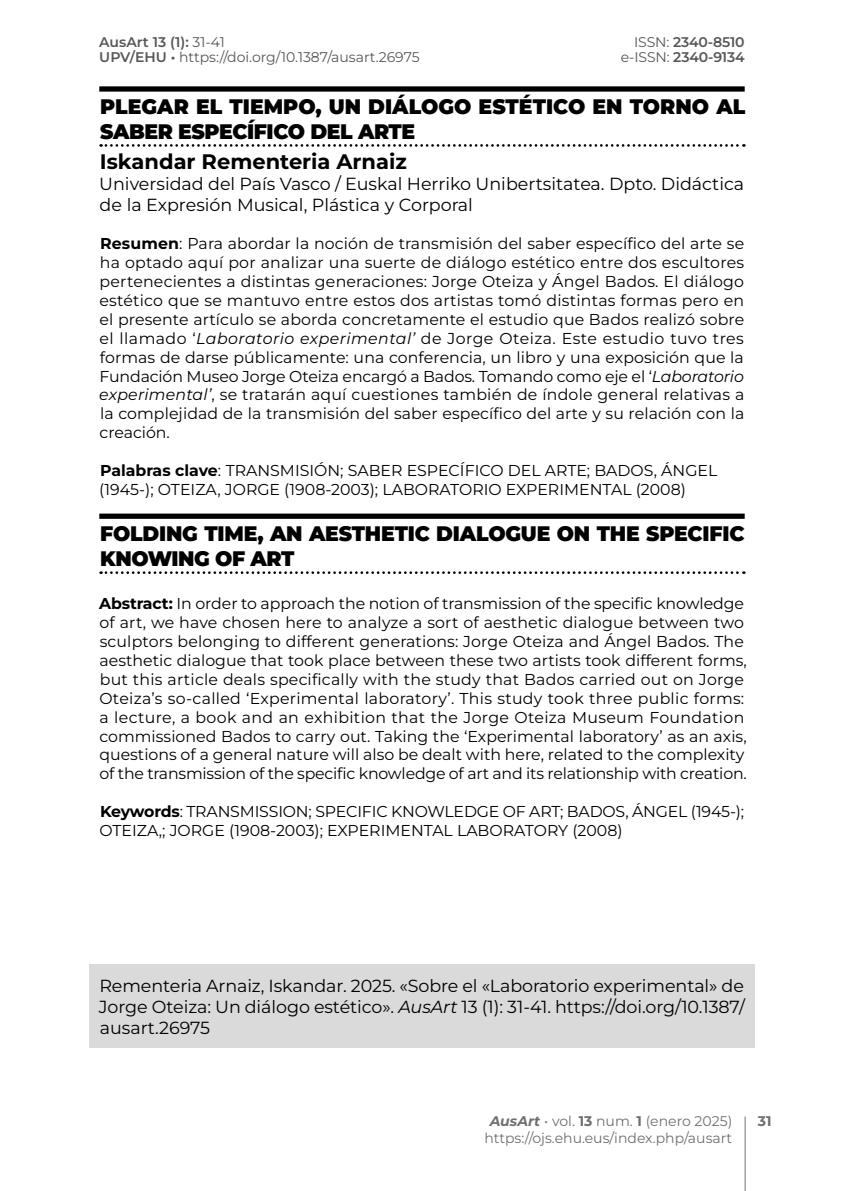
<style>
.page{position:relative;width:844px;height:1191px;background:#fff}
.page>*{position:absolute;margin:0;border:0;box-sizing:border-box;transform-origin:0 0}
.t1{font:900 21px/25.2px "Montserrat";letter-spacing:-.01em;color:#000}
.t2{font:700 21px "Montserrat";color:#000}
.t3{font:17.5px/21px "Montserrat";color:#000}
.t4{font:15.75px/18.9px "Montserrat";color:#000}
.t5{font:14px "Montserrat";color:#706f6f}
.t6{font:14px/15.8px "Montserrat";color:#575756}
.t7{font:600 14px/15.8px "Montserrat";letter-spacing:-.01em;color:#575756;text-align:right}
.t8{font:700 14px "Montserrat";color:#706f6f}
.s1{font-weight:600}
.s2{font-weight:700}
.s3{font-style:italic}
.s4{font-weight:400}
.s5{font-weight:700;font-style:italic}
</style>
<div class="page">
<hr style="left:744px;top:1116px;width:1px;height:75px;background:#706f6f">
<div style="left:99px;top:86px;width:645px;height:6px;background:#000"></div>
<svg style="left:101px;top:144px;width:643px;height:3px"></svg>
<div style="left:99px;top:513px;width:645px;height:6px;background:#000"></div>
<svg style="left:101px;top:571px;width:643px;height:3px"></svg>
<div style="left:89px;top:964px;width:665px;height:83px;background:#dadada"></div>
<p class="t6" style="left:99px;top:33px;width:322px"><span class="s1">AusArt 13 (1):</span> 31-41<br><span class="s1">UPV/EHU •</span> https://doi.org/10.1387/ausart.26975</p>
<h1 class="t1" style="left:100px;top:93px;width:646px">PLEGAR EL TIEMPO, UN DIÁLOGO ESTÉTICO EN TORNO AL<br>SABER ESPECÍFICO DEL ARTE</h1>
<h1 class="t2" style="left:100px;top:148px;width:308px">Iskandar Rementeria Arnaiz</h1>
<p class="t3" style="left:99px;top:173px;width:646px">Universidad del País Vasco / Euskal Herriko Unibertsitatea. Dpto. Didáctica de la Expresión Musical, Plástica y Corporal</p>
<p class="t4" style="left:99px;top:234px;width:646px;text-align:justify"><span class="s2">Resumen</span>: Para abordar la noción de transmisión del saber específico del arte se ha optado aquí por analizar una suerte de diálogo estético entre dos escultores pertenecientes a distintas generaciones: Jorge Oteiza y Ángel Bados. El diálogo estético que se mantuvo entre estos dos artistas tomó distintas formas pero en el presente artículo se aborda concretamente el estudio que Bados realizó sobre el llamado ‘<span class="s3">Laboratorio experimental’</span> de Jorge Oteiza. Este estudio tuvo tres formas de darse públicamente: una conferencia, un libro y una exposición que la Fundación Museo Jorge Oteiza encargó a Bados. Tomando como eje el ‘<span class="s3">Laboratorio experimental’</span>, se tratarán aquí cuestiones también de índole general relativas a la complejidad de la transmisión del saber específico del arte y su relación con la creación.</p>
<p class="t4" style="left:99px;top:460px;width:619px"><span class="s2">Palabras clave</span>: TRANSMISIÓN; SABER ESPECÍFICO DEL ARTE; BADOS, ÁNGEL (1945-); OTEIZA, JORGE (1908-2003); LABORATORIO EXPERIMENTAL (2008)</p>
<h1 class="t1" style="left:100px;top:520px;width:645px">FOLDING TIME, AN AESTHETIC DIALOGUE ON THE SPECIFIC<br>KNOWING OF ART</h1>
<p class="t4" style="left:99px;top:593px;width:649px"><span class="s2">Abstract:</span> In order to approach the notion of transmission of the specific knowledge of art, we have chosen here to analyze a sort of aesthetic dialogue between two sculptors belonging to different generations: Jorge Oteiza and Ángel Bados. The aesthetic dialogue that took place between these two artists took different forms, but this article deals specifically with the study that Bados carried out on Jorge Oteiza’s so-called ‘Experimental laboratory’. This study took three public forms: a lecture, a book and an exhibition that the Jorge Oteiza Museum Foundation commissioned Bados to carry out. Taking the ‘Experimental laboratory’ as an axis, questions of a general nature will also be dealt with here, related to the complexity of the transmission of the specific knowledge of art and its relationship with creation.</p>
<p class="t4" style="left:99px;top:801px;width:646px"><span class="s2">Keywords</span>: TRANSMISSION; SPECIFIC KNOWLEDGE OF ART; BADOS, ÁNGEL (1945-);<br>OTEIZA,; JORGE (1908-2003); EXPERIMENTAL LABORATORY (2008)</p>
<p class="t7" style="left:620px;top:33px;width:125px"><span class="s4">ISSN:</span> 2340-8510 <span class="s4">e-ISSN:</span> 2340-9134</p>
<p class="t3" style="left:99px;top:974px;width:647px;text-align:justify">Rementeria Arnaiz, Iskandar. 2025. «Sobre el «Laboratorio experimental» de Jorge Oteiza: Un diálogo estético». <span class="s3">AusArt</span> 13 (1): 31-41. https://doi.org/10.1387/ ausart.26975</p>
<p class="t5" style="left:489px;top:1112px;width:244px"><span class="s5">AusArt</span> • vol. <span class="s2">13</span> num. <span class="s2">1</span> (enero 2025)</p>
<p class="t8" style="left:757px;top:1112px;width:15px">31</p>
<p class="t5" style="left:484px;top:1128px;width:249px">https://ojs.ehu.eus/index.php/ausart</p>
</div>
